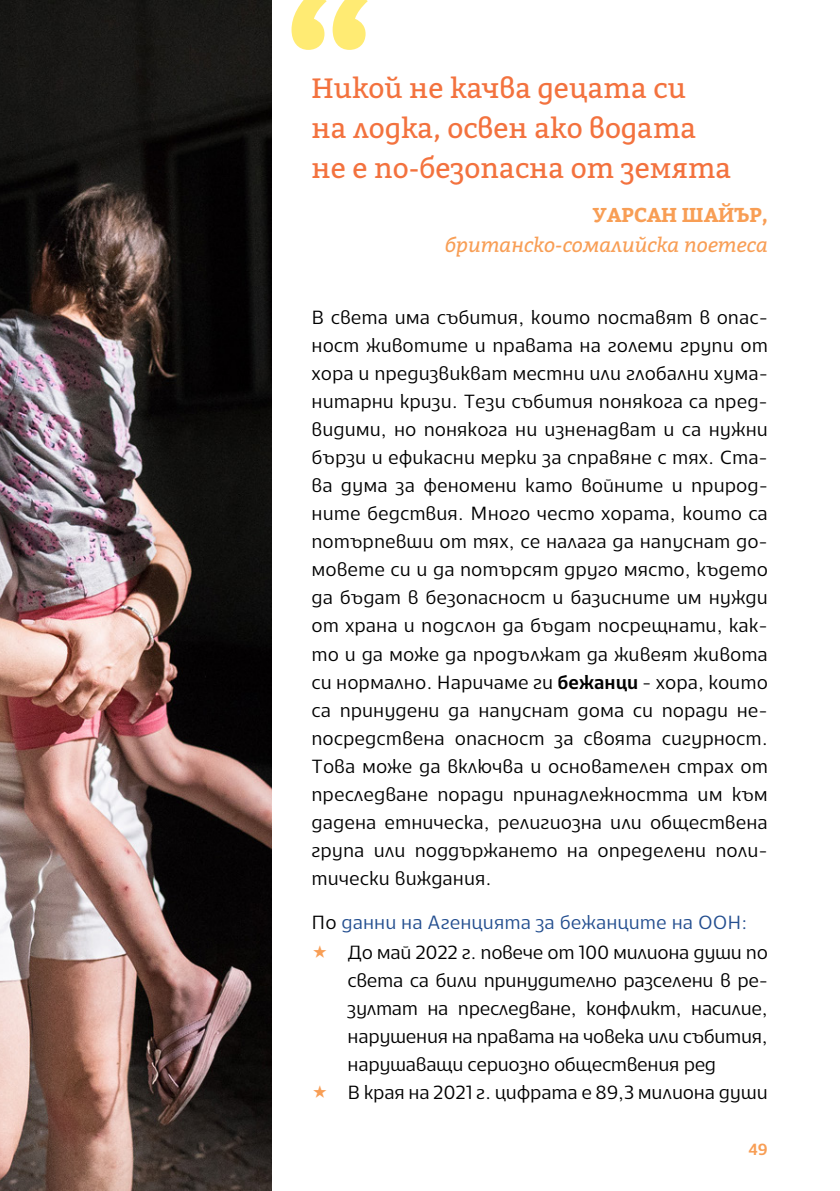
<style>
.page{position:relative;width:840px;height:1191px;background:#fff}
.page>*{position:absolute;margin:0;border:0;box-sizing:border-box;transform-origin:0 0}
.t1{font:28px/40px "Bitter";color:#f3723e}
.t2{font:italic 20px "Bitter";color:#f89e55}
.t3{font:700 20px "Bitter";letter-spacing:-.01em;color:#f89e55}
.t4{font:300 19px/28px "Cormac";letter-spacing:-.02em;color:#000;text-align:justify}
.t5{font:300 19px/30px "Cormac";color:#000}
.t6{font:500 16px "Cormac";color:#f89e55}
.s1{font-weight:500}
.s2{color:#234e8f}
</style>
<div class="page">
<img style="left:0;top:0;width:271px;height:1191px">
<svg style="left:291px;top:0;width:76px;height:50px"></svg>
<svg style="left:0;top:936px;width:1px;height:191px"></svg>
<h1 class="t1" style="left:311px;top:67px;width:421px">Никой не качва децата си<br>на лодка, освен ако водата не е по-безопасна от земята</h1>
<p class="t3" style="left:592px;top:198px;width:177px">УАРСАН ШАЙЪР,</p>
<p class="t2" style="left:444px;top:230px;width:324px">британско-сомалийска поетеса</p>
<p class="t4" style="left:311px;top:303px;width:457px">В света има събития, които поставят в опас&shy;ност животите и правата на големи групи от хора и предизвикват местни или глобални хума&shy;нитарни кризи. Тези събития понякога са пред&shy;видими, но понякога ни изненадват и са нужни бързи и ефикасни мерки за справяне с тях. Ста&shy;ва дума за феномени като войните и природ&shy;ните бедствия. Много често хората, които са потърпевши от тях, се налага да напуснат до&shy;мовете си и да потърсят друго място, където да бъдат в безопасност и базисните им нужди от храна и подслон да бъдат посрещнати, как&shy;то и да може да продължат да живеят живота си нормално. Наричаме ги <span class="s1">бежанци</span> - хора, които са принудени да напуснат дома си поради не&shy;посредствена опасност за своята сигурност.<br>Това може да включва и основателен страх от преследване поради принадлежността им към дадена етническа, религиозна или обществена група или поддържането на определени поли&shy;тически виждания.</p>
<p class="t5" style="left:347px;top:907px;width:421px;text-indent:-36px">По <span class="s2">данни на Агенцията за бежанците на ООН:<br></span>До май 2022 г. повече от 100 милиона души по</p>
<p class="t4" style="left:347px;top:966px;width:421px;text-align:left">света са били принудително разселени в ре&shy;зултат на преследване, конфликт, насилие, нарушения на правата на човека или събития, нарушаващи сериозно обществения ред<br>В края на 2021 г. цифрата е 89,3 милиона души</p>
<p class="t6" style="left:748px;top:1138px;width:21px">49</p>
</div>
